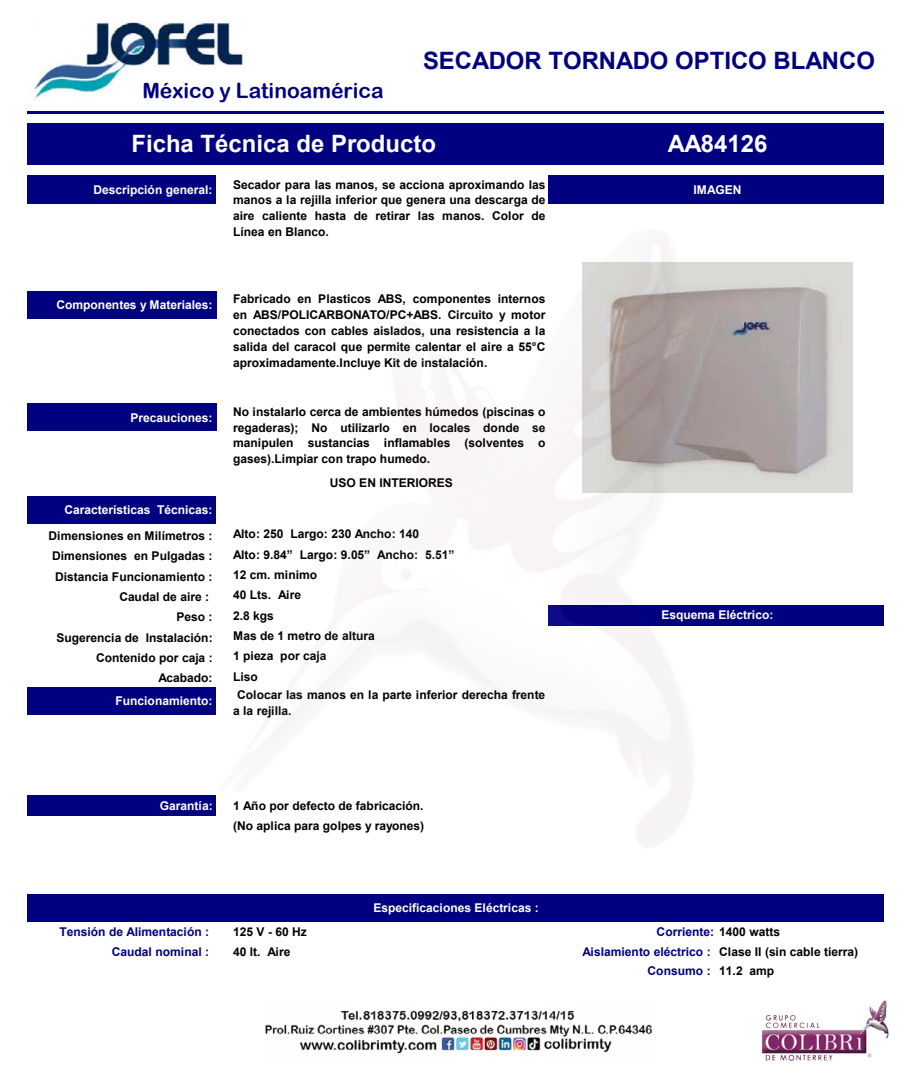
<style>
.page{position:relative;width:918px;height:1080px;background:#fff}
.page>*{position:absolute;margin:0;border:0;box-sizing:border-box;transform-origin:0 0}
.t1{font:700 24px "Arial";color:#fff}
.t2{font:700 24px "Arial";color:#000080}
.t3{font:21px "Arial Rounded MT Bold";color:#000080}
.t4{font:700 12px/15.9px "Arial";color:#000}
.t5{font:700 12px "Arial";color:#fff}
.t6{font:700 12px "Arial";color:#000080}
.s1{color:#000}
.s2{color:#000080}
</style>
<div class="page">
<div style="left:27px;top:125px;width:857px;height:40px;background:#000080"></div>
<div style="left:27px;top:176px;width:188px;height:28px;background:#000080"></div>
<div style="left:548px;top:176px;width:336px;height:28px;background:#000080"></div>
<div style="left:27px;top:291px;width:188px;height:28px;background:#000080"></div>
<div style="left:27px;top:404px;width:188px;height:27px;background:#000080"></div>
<div style="left:27px;top:496px;width:188px;height:28px;background:#000080"></div>
<div style="left:548px;top:605px;width:336px;height:21px;background:#000080"></div>
<div style="left:27px;top:687px;width:188px;height:27px;background:#000080"></div>
<div style="left:27px;top:796px;width:188px;height:20px;background:#000080"></div>
<div style="left:27px;top:894px;width:857px;height:28px;background:#000080"></div>
<hr style="left:27px;top:175px;width:188px;height:3px;background:#000080">
<hr style="left:214px;top:291px;width:3px;height:28px;background:#000080">
<hr style="left:214px;top:404px;width:3px;height:27px;background:#000080">
<hr style="left:27px;top:111px;width:857px;height:3px;background:#000080">
<hr style="left:27px;top:123px;width:857px;height:3px;background:#000080">
<hr style="left:548px;top:175px;width:336px;height:3px;background:#000080">
<img style="left:33px;top:20px;width:213px;height:82px">
<img style="left:699px;top:262px;width:153px;height:230px">
<img style="left:261px;top:234px;width:438px;height:613px">
<img style="left:762px;top:1000px;width:127px;height:60px">
<img style="left:265px;top:1011px;width:387px;height:43px">
<h2 class="t3" style="left:142px;top:78px;width:243px">México y Latinoamérica</h2>
<h1 class="t2" style="left:423px;top:44px;width:454px">SECADOR TORNADO OPTICO BLANCO</h1>
<h1 class="t1" style="left:131px;top:127px;width:306px">Ficha Técnica de Producto</h1>
<h1 class="t1" style="left:668px;top:127px;width:101px">AA84126</h1>
<p class="t4" style="left:233px;top:177px;width:314px;text-align:justify">Secador para las manos, se acciona aproximando las manos a la rejilla inferior que genera una descarga de aire caliente hasta de retirar las manos. Color de Línea en Blanco.</p>
<p class="t5" style="left:694px;top:181px;width:49px">IMAGEN</p>
<p class="t5" style="left:93px;top:182px;width:121px">Descripción general:</p>
<p class="t5" style="left:56px;top:296px;width:158px">Componentes y Materiales:</p>
<p class="t5" style="left:130px;top:409px;width:84px">Precauciones:</p>
<p class="t4" style="left:233px;top:291px;width:314px;text-align:justify">Fabricado en Plasticos ABS, componentes internos en ABS/POLICARBONATO/PC+ABS. Circuito y motor conectados con cables aislados, una resistencia a la salida del caracol que permite calentar el aire a 55°C aproximadamente.Incluye Kit de instalación.</p>
<p class="t4" style="left:233px;top:404px;width:314px;text-align:justify">No instalarlo cerca de ambientes húmedos (piscinas o regaderas); No utilizarlo en locales donde se manipulen sustancias inflamables (solventes o gases).Limpiar con trapo humedo.</p>
<p class="t4" style="left:330px;top:475px;width:125px">USO EN INTERIORES</p>
<p class="t5" style="left:64px;top:502px;width:150px">Características Técnicas:</p>
<p class="t4" style="left:49px;top:528px;width:166px">Dimensiones en Milímetros :</p>
<p class="t4" style="left:233px;top:526px;width:188px">Alto: 250 Largo: 230 Ancho: 140</p>
<p class="t4" style="left:52px;top:548px;width:162px">Dimensiones en Pulgadas :</p>
<p class="t4" style="left:233px;top:547px;width:223px">Alto: 9.84” Largo: 9.05” Ancho: 5.51”</p>
<p class="t4" style="left:55px;top:569px;width:159px">Distancia Funcionamiento :</p>
<p class="t4" style="left:233px;top:567px;width:86px">12 cm. minimo</p>
<p class="t4" style="left:119px;top:589px;width:91px">Caudal de aire :</p>
<p class="t4" style="left:233px;top:587px;width:69px">40 Lts. Aire</p>
<p class="t4" style="left:176px;top:609px;width:38px">Peso :</p>
<p class="t4" style="left:233px;top:608px;width:42px">2.8 kgs</p>
<p class="t4" style="left:56px;top:630px;width:158px">Sugerencia de Instalación:</p>
<p class="t4" style="left:233px;top:628px;width:143px">Mas de 1 metro de altura</p>
<p class="t4" style="left:96px;top:650px;width:118px">Contenido por caja :</p>
<p class="t4" style="left:233px;top:648px;width:95px">1 pieza por caja</p>
<p class="t4" style="left:158px;top:670px;width:56px">Acabado:</p>
<p class="t4" style="left:233px;top:669px;width:26px">Liso</p>
<p class="t5" style="left:115px;top:692px;width:99px">Funcionamiento:</p>
<p class="t4" style="left:233px;top:687px;width:314px;text-indent:4px">Colocar las manos en la parte inferior derecha frente a la rejilla.</p>
<p class="t5" style="left:160px;top:797px;width:54px">Garantía:</p>
<p class="t4" style="left:233px;top:796px;width:193px;line-height:20px">1 Año por defecto de fabricación. (No aplica para golpes y rayones)</p>
<p class="t5" style="left:373px;top:899px;width:167px">Especificaciones Eléctricas :</p>
<p class="t5" style="left:661px;top:606px;width:114px">Esquema Eléctrico:</p>
<p class="t6" style="left:60px;top:923px;width:151px">Tensión de Alimentación :</p>
<p class="t4" style="left:233px;top:924px;width:75px">125 V - 60 Hz</p>
<p class="t6" style="left:657px;top:923px;width:125px">Corriente: <span class="s1">1400 watts</span></p>
<p class="t6" style="left:112px;top:943px;width:99px">Caudal nominal :</p>
<p class="t4" style="left:233px;top:944px;width:59px">40 lt. Aire</p>
<p class="t4" style="left:648px;top:942px;width:212px;line-height:19.6px;text-indent:-65px"><span class="s2">Aislamiento eléctrico :</span> Clase II (sin cable tierra)<br><span class="s2">Consumo :</span> 11.2 amp</p>
</div>
